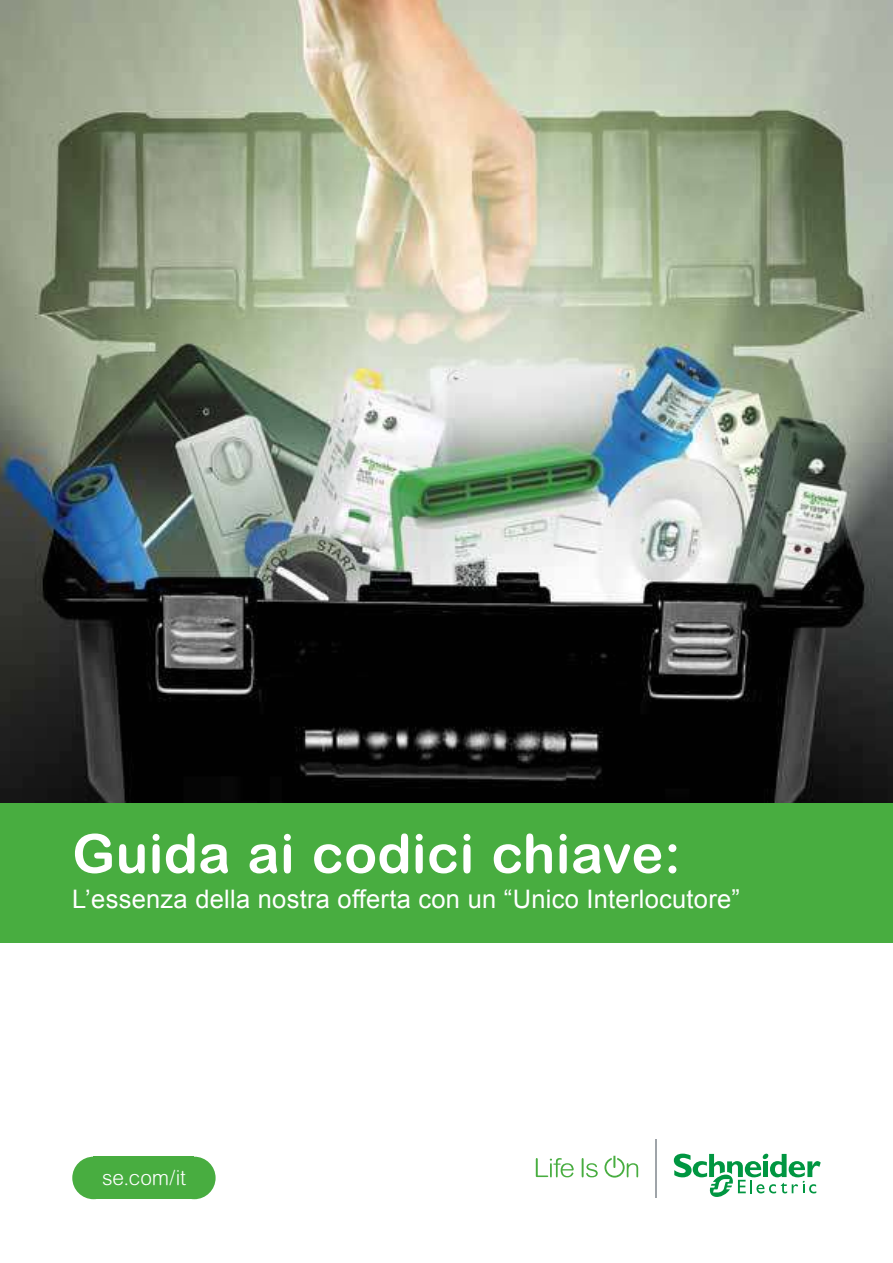
<style>
.page{position:relative;width:893px;height:1263px;background:#fff}
.page>*{position:absolute;margin:0;border:0;box-sizing:border-box;transform-origin:0 0}
.t1{font:700 54px "Arial Rounded MT Pro";letter-spacing:.01em;color:#fff}
.t2{font:25.5px "Arial";letter-spacing:.01em;color:#fff}
.t3{font:300 21px "Arial Rounded MT Pro";letter-spacing:-.005em;color:#fff}
</style>
<div class="page">
<img style="left:0;top:0;width:893px;height:804px">
<svg style="left:536px;top:1158px;width:38px;height:19px"></svg>
<svg style="left:582px;top:1158px;width:16px;height:19px"></svg>
<svg style="left:604px;top:1156px;width:34px;height:21px"></svg>
<svg style="left:674px;top:1153px;width:147px;height:44px"></svg>
<hr style="left:655px;top:1139px;width:2px;height:58px;background:#9fa4a9">
<div style="left:0;top:804px;width:893px;height:139px;background:#48ad40"></div>
<div style="left:72px;top:1157px;width:43px;height:42px;background:#48ad40;border-radius:50%"></div>
<div style="left:173px;top:1157px;width:43px;height:42px;background:#48ad40;border-radius:50%"></div>
<div style="left:94px;top:1157px;width:100px;height:42px;background:#48ad40"></div>
<h1 class="t1" style="left:72px;top:821px;width:610px">Guida ai codici chiave:</h1>
<p class="t2" style="left:72px;top:882px;width:669px">L’essenza della nostra offerta con un “Unico Interlocutore”</p>
<p class="t3" style="left:102px;top:1165px;width:86px">se.com/it</p>
</div>
